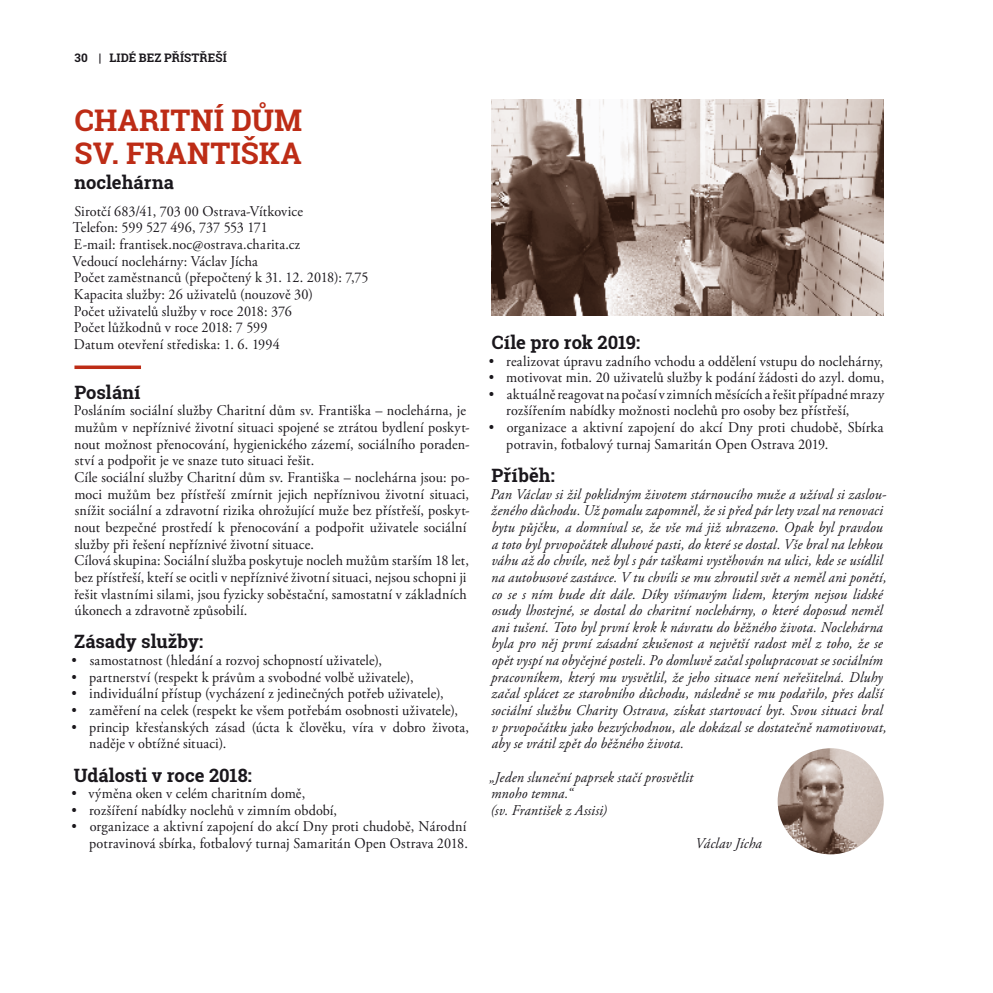
<style>
.page{position:relative;width:993px;height:993px;background:#fff}
.page>*{position:absolute;margin:0;border:0;box-sizing:border-box;transform-origin:0 0}
.t1{font:700 29.75px "Roboto Slab";color:#bd2c16}
.t2{font:700 18.38px "Roboto Slab";color:#1a171c}
.t3{font:14.88px/16.6px "Adobe Garamond Pro";letter-spacing:.015em;color:#1a171c;scale:.95 1}
.t4{font:italic 14.88px/16.6px "Adobe Garamond Pro";letter-spacing:.015em;color:#1a171c;scale:.95 1}
.t5{font:700 11.72px "Roboto Slab";letter-spacing:.01em;color:#1a171c}
</style>
<div class="page">
<svg style="left:74px;top:365px;width:67px;height:4px"></svg>
<img style="left:491px;top:99px;width:392px;height:216px">
<img style="left:777px;top:748px;width:106px;height:106px;border-radius:53px">
<p class="t5" style="left:74px;top:49px;width:153px">30 | Lidé bez přístřeší</p>
<h1 class="t1" style="left:75px;top:99px;width:39px">Charitní</h1>
<h1 class="t1" style="left:231px;top:99px;width:72px">dům</h1>
<h1 class="t1" style="left:75px;top:132px;width:63px">sv. Franti</h1>
<h1 class="t1" style="left:241px;top:132px;width:57px">ška</h1>
<p class="t2" style="left:75px;top:169px;width:101px">noclehárna</p>
<p class="t3" style="left:72px;top:203px;width:313px">Sirotčí 683/41, 703 00 Ostrava-Vítkovice<br>Telefon: 599 527 496, 737 553 171<br>E-mail: frantisek.noc@ostrava.charita.cz<br>Vedoucí noclehárny: Václav Jícha<br>Počet zaměstnanců (přepočtený k 31. 12. 2018): 7,75<br>Kapacita služby: 26 uživatelů (nouzově 30)<br>Počet uživatelů služby v roce 2018: 376<br>Počet lůžkodnů v roce 2018: 7 599<br>Datum otevření střediska: 1. 6. 1994</p>
<p class="t2" style="left:74px;top:379px;width:67px">Poslání</p>
<p class="t3" style="left:74px;top:403px;width:418px">Posláním sociální služby Charitní dům sv. Františka – noclehárna, je mužům v nepříznivé životní situaci spojené se ztrátou bydlení poskyt&shy;nout možnost přenocování, hygienického zázemí, sociálního poraden&shy;ství a podpořit je ve snaze tuto situaci řešit.<br>Cíle sociální služby Charitní dům sv. Františka – noclehárna jsou: po&shy;moci mužům bez přístřeší zmírnit jejich nepříznivou životní situaci, snížit sociální a zdravotní rizika ohrožující muže bez přístřeší, poskyt&shy;nout bezpečné prostředí k přenocování a podpořit uživatele sociální služby při řešení nepříznivé životní situace.<br>Cílová skupina: Sociální služba poskytuje nocleh mužům starším 18 let, bez přístřeší, kteří se ocitli v nepříznivé životní situaci, nejsou schopni ji řešit vlastními silami, jsou fyzicky soběstační, samostatní v základních úkonech a zdravotně způsobilí.</p>
<p class="t2" style="left:74px;top:629px;width:130px">Zásady služby:</p>
<p class="t3" style="left:72px;top:652px;width:328px">• samostatnost (hledání a rozvoj schopností uživatele),</p>
<p class="t3" style="left:72px;top:669px;width:361px">• partnerství (respekt k právům a svobodné volbě uživatele),</p>
<p class="t3" style="left:72px;top:685px;width:393px">• individuální přístup (vycházení z jedinečných potřeb uživatele),</p>
<p class="t3" style="left:72px;top:702px;width:408px">• zaměření na celek (respekt ke všem potřebám osobnosti uživatele),</p>
<p class="t3" style="left:89px;top:718px;width:401px;text-indent:-18px">• princip křesťanských zásad (úcta k člověku, víra v dobro života, naděje v obtížné situaci).</p>
<p class="t2" style="left:74px;top:762px;width:179px">Události v roce 2018:</p>
<p class="t3" style="left:72px;top:785px;width:247px">• výměna oken v celém charitním domě,</p>
<p class="t3" style="left:72px;top:802px;width:281px">• rozšíření nabídky noclehů v zimním období,</p>
<p class="t3" style="left:72px;top:818px;width:418px;text-align:right">• organizace a aktivní zapojení do akcí Dny proti chudobě, Národní potravinová sbírka, fotbalový turnaj Samaritán Open Ostrava 2018.</p>
<p class="t2" style="left:491px;top:329px;width:150px">Cíle pro rok 2019:</p>
<p class="t3" style="left:488px;top:353px;width:416px">• realizovat úpravu zadního vchodu a oddělení vstupu do noclehárny,</p>
<p class="t3" style="left:488px;top:369px;width:418px">• motivovat min. 20 uživatelů služby k podání žádosti do azyl. domu,</p>
<p class="t3" style="left:506px;top:386px;width:399px;text-indent:-18px">• aktuálně reagovat na počasí v zimních měsících a řešit případné mrazy rozšířením nabídky možnosti noclehů pro osoby bez přístřeší,</p>
<p class="t3" style="left:506px;top:419px;width:398px;text-indent:-18px">• organizace a aktivní zapojení do akcí Dny proti chudobě, Sbírka potravin, fotbalový turnaj Samaritán Open Ostrava 2019.</p>
<p class="t2" style="left:491px;top:462px;width:65px">Příběh:</p>
<p class="t4" style="left:490px;top:486px;width:418px">Pan Václav si žil poklidným životem stárnoucího muže a užíval si zaslou&shy;ženého důchodu. Už pomalu zapomněl, že si před pár lety vzal na renovaci bytu půjčku, a domníval se, že vše má již uhrazeno. Opak byl pravdou a toto byl prvopočátek dluhové pasti, do které se dostal. Vše bral na lehkou váhu až do chvíle, než byl s pár taškami vystěhován na ulici, kde se usídlil na autobusové zastávce. V tu chvíli se mu zhroutil svět a neměl ani ponětí, co se s ním bude dít dále. Díky všímavým lidem, kterým nejsou lidské osudy lhostejné, se dostal do charitní noclehárny, o které doposud neměl ani tušení. Toto byl první krok k návratu do běžného života. Noclehárna byla pro něj první zásadní zkušenost a největší radost měl z toho, že se opět vyspí na obyčejné posteli. Po domluvě začal spolupracovat se sociálním pracovníkem, který mu vysvětlil, že jeho situace není neřešitelná. Dluhy začal splácet ze starobního důchodu, následně se mu podařilo, přes další sociální službu Charity Ostrava, získat startovací byt. Svou situaci bral v prvopočátku jako bezvýchodnou, ale dokázal se dostatečně namotivovat, aby se vrátil zpět do běžného života.</p>
<p class="t4" style="left:489px;top:768px;width:216px">„Jeden sluneční paprsek stačí prosvětlit mnoho temna.“<br>(sv. František z Assisi)</p>
<p class="t4" style="left:695px;top:835px;width:71px">Václav Jícha</p>
</div>
